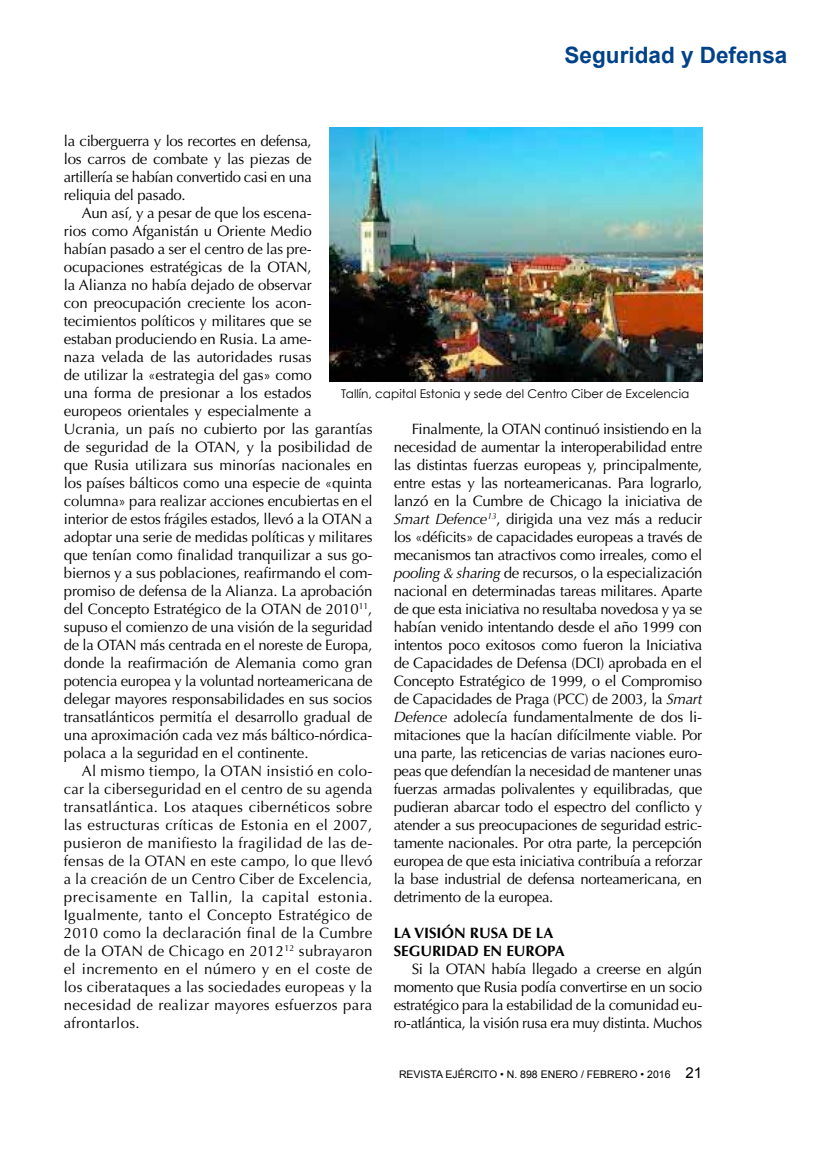
<style>
.page{position:relative;width:830px;height:1149px;background:#fff}
.page>*{position:absolute;margin:0;border:0;box-sizing:border-box;transform-origin:0 0}
.t1{font:700 22.5px "Arial";color:#004289}
.t2{font:15px/18px "Optima LT Std";letter-spacing:-.01em;color:#000;text-align:justify}
.t3{font:700 15px/18px "Optima LT Std";color:#000}
.t4{font:12px "Century Gothic";color:#000}
.t5{font:10.5px "Arial";color:#000}
.s1{font-style:italic}
.s2{font-size:15px}
</style>
<div class="page">
<img style="left:330px;top:128px;width:372px;height:253px">
<h1 class="t1" style="left:564px;top:40px;width:224px">Seguridad y Defensa</h1>
<p class="t2" style="left:64px;top:132px;width:249px">la ciberguerra y los recortes en defensa, los carros de combate y las piezas de artillería se habían convertido casi en una reliquia del pasado.</p>
<p class="t2" style="left:64px;top:204px;width:310px;text-align:left;text-indent:18px">Aun así, y a pesar de que los escena-<br>rios como Afganistán u Oriente Medio<br>habían pasado a ser el centro de las pre&shy;ocupaciones estratégicas de la OTAN,<br>la Alianza no había dejado de observar<br>con preocupación creciente los acon&shy;tecimientos políticos y militares que se<br>estaban produciendo en Rusia. La ame-<br>naza velada de las autoridades rusas<br>de utilizar la «estrategia del gas» como<br>una forma de presionar a los estados europeos orientales y especialmente a<br>Ucrania, un país no cubierto por las garantías de seguridad de la OTAN, y la posibilidad de que Rusia utilizara sus minorías nacionales en los países bálticos como una especie de «quinta columna» para realizar acciones encubiertas en el interior de estos frágiles estados, llevó a la OTAN a adoptar una serie de medidas políticas y militares que tenían como finalidad tranquilizar a sus go&shy;biernos y a sus poblaciones, reafirmando el com&shy;promiso de defensa de la Alianza. La aprobación del Concepto Estratégico de la OTAN de 2010<sup>11</sup>, supuso el comienzo de una visión de la seguridad de la OTAN más centrada en el noreste de Europa, donde la reafirmación de Alemania como gran potencia europea y la voluntad norteamericana de delegar mayores responsabilidades en sus socios transatlánticos permitía el desarrollo gradual de una aproximación cada vez más báltico-nórdica&shy;polaca a la seguridad en el continente.</p>
<p class="t2" style="left:64px;top:762px;width:310px;text-indent:18px">Al mismo tiempo, la OTAN insistió en colo&shy;car la ciberseguridad en el centro de su agenda transatlántica. Los ataques cibernéticos sobre las estructuras críticas de Estonia en el 2007, pusieron de manifiesto la fragilidad de las de&shy;fensas de la OTAN en este campo, lo que llevó a la creación de un Centro Ciber de Excelencia, precisamente en Tallin, la capital estonia.<br>Igualmente, tanto el Concepto Estratégico de 2010 como la declaración final de la Cumbre de la OTAN de Chicago en 2012<sup>12</sup> subrayaron el incremento en el número y en el coste de los ciberataques a las sociedades europeas y la necesidad de realizar mayores esfuerzos para afrontarlos.</p>
<p class="t4" style="left:341px;top:386px;width:349px">Tallín, capital Estonia y sede del Centro Ciber de Excelencia</p>
<p class="t2" style="left:393px;top:420px;width:310px;text-indent:18px">Finalmente, la OTAN continuó insistiendo en la necesidad de aumentar la interoperabilidad entre las distintas fuerzas europeas y, principalmente, entre estas y las norteamericanas. Para lograrlo, lanzó en la Cumbre de Chicago la iniciativa de <span class="s1">Smart Defence</span><sup>13</sup>, dirigida una vez más a reducir los «déficits» de capacidades europeas a través de mecanismos tan atractivos como irreales, como el <span class="s1">pooling &amp; sharing</span> de recursos, o la especialización nacional en determinadas tareas militares. Aparte de que esta iniciativa no resultaba novedosa y ya se habían venido intentando desde el año 1999 con intentos poco exitosos como fueron la Iniciativa de Capacidades de Defensa (DCI) aprobada en el Concepto Estratégico de 1999, o el Compromiso de Capacidades de Praga (PCC) de 2003, la <span class="s1">Smart Defence</span> adolecía fundamentalmente de dos li&shy;mitaciones que la hacían difícilmente viable. Por una parte, las reticencias de varias naciones euro&shy;peas que defendían la necesidad de mantener unas fuerzas armadas polivalentes y equilibradas, que pudieran abarcar todo el espectro del conflicto y atender a sus preocupaciones de seguridad estric&shy;tamente nacionales. Por otra parte, la percepción europea de que esta iniciativa contribuía a reforzar la base industrial de defensa norteamericana, en detrimento de la europea.</p>
<p class="t3" style="left:393px;top:924px;width:172px">LA VISIÓN RUSA DE LA<br>SEGURIDAD EN EUROPA</p>
<p class="t2" style="left:393px;top:960px;width:310px;text-indent:18px">Si la OTAN había llegado a creerse en algún momento que Rusia podía convertirse en un socio estratégico para la estabilidad de la comunidad eu&shy;ro-atlántica, la visión rusa era muy distinta. Muchos</p>
<p class="t5" style="left:399px;top:1066px;width:304px">REVISTA EJÉRCITO • N. 898 ENERO / FEBRERO • 2016 <span class="s2">21</span></p>
</div>
